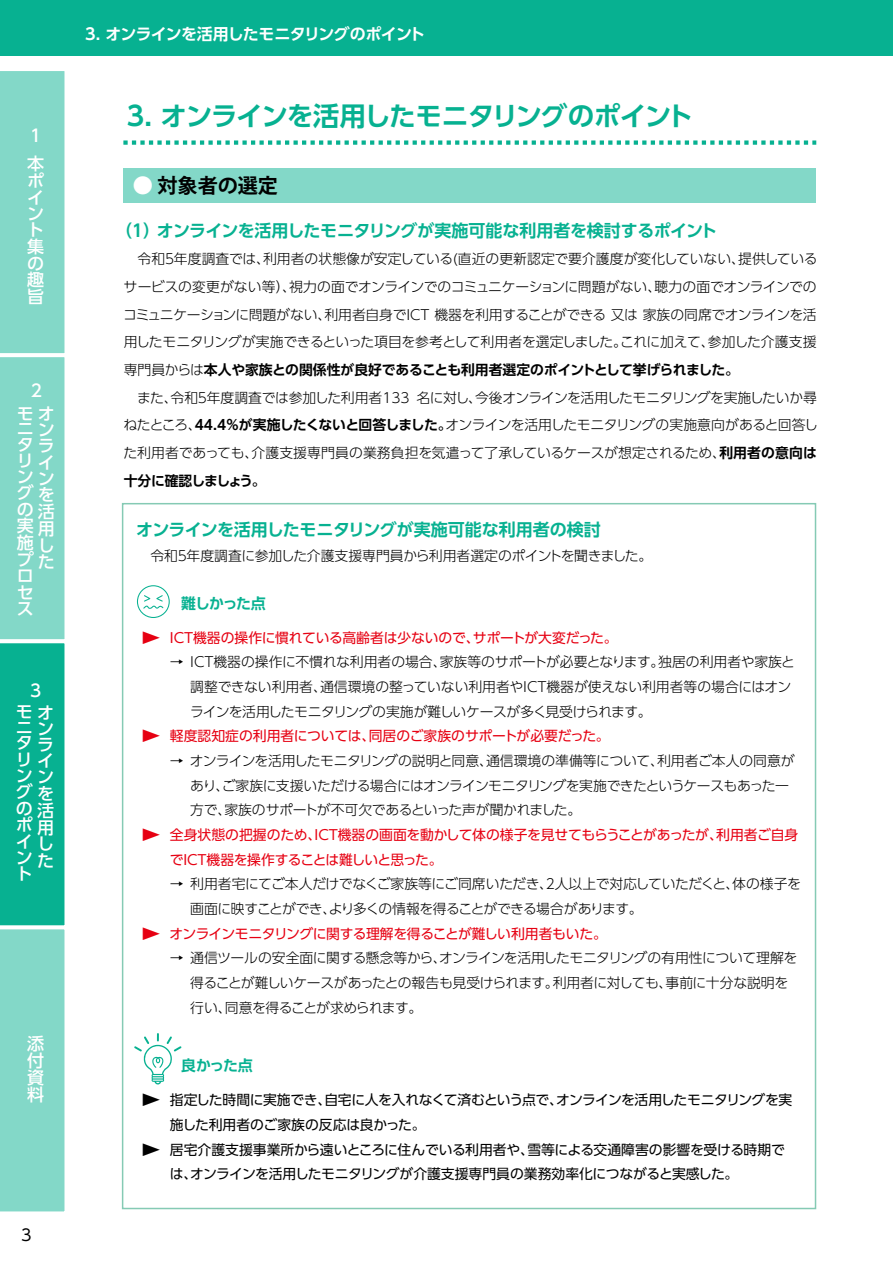
<style>
.page{position:relative;width:893px;height:1263px;background:#fff}
.page>*{position:absolute;margin:0;border:0;box-sizing:border-box;transform-origin:0 0}
.t1{font:700 26.55px "UD Shin Go Pro De";letter-spacing:-.045em;color:#07b191}
.t2{font:700 20.25px "Koz Go Pr 6 N";color:#000}
.t3{font:700 16.95px "UD Shin Go Pro De";letter-spacing:-.015em;color:#07b191}
.t4{font:500 16.95px/16.4px "UD Shin Go Pro";color:#fff;text-align:justify}
.t5{font:700 15.9px "UD Shin Go Pro De";letter-spacing:-.045em;color:#fff}
.t6{font:15.9px "UD Shin Go Pro";color:#000}
.t7{font:700 14.85px "UD Shin Go Pro De";letter-spacing:-.065em;color:#07b191}
.t8{font:300 13.8px/24.6px "UD Shin Go Pro";letter-spacing:-.02em;color:#000}
.t9{font:13.8px/24.6px "UD Shin Go Pro";letter-spacing:-.02em;color:#e60012;scale:2 1}
.t10{font:13.8px "UD Shin Go Pro";letter-spacing:-.025em;color:#000;scale:2 1}
.t11{font:13.8px "UD Shin Go Pro";letter-spacing:-.025em;color:#000}
.t12{font:700 13.8px "UD Shin Go Pro De";letter-spacing:-.015em;color:#000}
.t13{font:13.8px "UD Shin Go Pro";color:#e60012;scale:2 1}
.t14{font:700 13.8px "UD Shin Go Pro De";letter-spacing:-.065em;color:#000}
.s1{color:#fff}
.s2{font-family:"UD Shin Go Pro";font-weight:300}
.s3{font-family:"UD Shin Go Pro De";font-weight:700}
</style>
<div class="page">
<div style="left:0;top:0;width:893px;height:55px;background:#07b191"></div>
<svg style="left:0;top:71px;width:65px;height:1141px;background:#66cfbb"></svg>
<div style="left:123px;top:168px;width:692px;height:35px;background:#83d8c8"></div>
<svg style="left:123px;top:140px;width:693px;height:5px"></svg>
<svg style="left:134px;top:1033px;width:48px;height:51px"></svg>
<svg style="left:137px;top:585px;width:33px;height:33px"></svg>
<p class="t4" style="left:27px;top:121px;width:18px;line-height:28px">1本</p>
<p class="t4" style="left:27px;top:172px;width:18px">ポイント集の趣旨</p>
<p class="t4" style="left:17px;top:378px;width:38px;line-height:23.2px;text-align:center">2<br>モオ</p>
<p class="t4" style="left:17px;top:420px;width:39px;text-align:left">ニンタラリ<br>ンングをの<br>実施プ<br>ロ<br>セ<br>ス</p>
<p class="t4" style="left:38px;top:454px;width:17px">イ</p>
<p class="t4" style="left:38px;top:502px;width:18px;line-height:16.8px">活用した</p>
<p class="t4" style="left:30px;top:682px;width:13px">3</p>
<p class="t4" style="left:16px;top:704px;width:39px;text-align:left">モオニンタラリ<br>ンングをの<br>ポ<br>イ<br>ン<br>ト</p>
<p class="t4" style="left:37px;top:752px;width:17px">イ</p>
<p class="t4" style="left:37px;top:801px;width:18px;line-height:16.8px">活用した</p>
<p class="t4" style="left:27px;top:1034px;width:18px;line-height:17px">添付資料</p>
<p class="t6" style="left:21px;top:1222px;width:12px">3</p>
<p class="t5" style="left:85px;top:21px;width:341px">3. オンラインを活用したモニタリングのポイント</p>
<h1 class="t1" style="left:127px;top:95px;width:568px">3. オンラインを活用したモニタリングのポイント</h1>
<h2 class="t2" style="left:133px;top:174px;width:147px"><span class="s1">●</span> 対象者の選定</h2>
<p class="t3" style="left:115px;top:216px;width:603px">（１）オンラインを活用したモニタリングが実施可能な利用者を検討するポイント</p>
<p class="t8" style="left:123px;top:245px;width:696px;line-height:27.6px;text-align:justify">　令和５年度調査では、利用者の状態像が安定している(直近の更新認定で要介護度が変化していない、提供しているサービスの変更がない等）、視力の面でオンラインでのコミュニケーションに問題がない、聴力の面でオンラインでのコミュニケーションに問題がない、利用者自身でICT 機器を利用することができる 又は 家族の同席でオンラインを活用したモニタリングが実施できるといった項目を参考として利用者を選定しました。これに加えて、参加した介護支援</p>
<p class="t12" style="left:124px;top:358px;width:617px"><span class="s2">専門員からは</span>本人や家族との関係性が良好であることも利用者選定のポイントとして挙げられました。</p>
<p class="t8" style="left:123px;top:383px;width:696px;line-height:27.6px;text-align:justify">　また、令和５年度調査では参加した利用者133 名に対し、今後オンラインを活用したモニタリングを実施したいか尋ねたところ、<span class="s3">44.4%が実施したくないと回答しました。</span>オンラインを活用したモニタリングの実施意向があると回答した利用者であっても、介護支援専門員の業務負担を気遣って了承しているケースが想定されるため、<span class="s3">利用者の意向は</span></p>
<p class="t14" style="left:124px;top:469px;width:143px">十分に確認しましょう。</p>
<p class="t3" style="left:136px;top:515px;width:466px">オンラインを活用したモニタリングが実施可能な利用者の検討</p>
<p class="t8" style="left:137px;top:543px;width:517px">　令和５年度調査に参加した介護支援専門員から利用者選定のポイントを聞きました。</p>
<p class="t7" style="left:137px;top:591px;width:131px">　　　難しかった点</p>
<p class="t9" style="left:137px;top:625px;width:242px">▶ ＩＣＴ機器の操作に慣れている高齢者は少ないので、サポートが大変だった。</p>
<p class="t8" style="left:190px;top:649px;width:607px;text-indent:-20px">→ ＩＣＴ機器の操作に不慣れな利用者の場合、家族等のサポートが必要となります。独居の利用者や家族と調整できない利用者、通信環境の整っていない利用者やＩＣＴ機器が使えない利用者等の場合にはオンラインを活用したモニタリングの実施が難しいケースが多く見受けられます。</p>
<p class="t13" style="left:137px;top:725px;width:238px">▶ 軽度認知症の利用者については、同居のご家族のサポートが必要だった。</p>
<p class="t8" style="left:190px;top:748px;width:606px;text-indent:-20px">→ オンラインを活用したモニタリングの説明と同意、通信環境の準備等について、利用者ご本人の同意があり、ご家族に支援いただける場合にはオンラインモニタリングを実施できたというケースもあった一方で、家族のサポートが不可欠であるといった声が聞かれました。</p>
<p class="t9" style="left:170px;top:822px;width:316px;text-indent:-33px">▶ 全身状態の把握のため、ＩＣＴ機器の画面を動かして体の様子を見せてもらうことがあったが、利用者ご自身でＩＣＴ機器を操作することは難しいと思った。</p>
<p class="t8" style="left:190px;top:871px;width:612px;text-indent:-20px">→ 利用者宅にてご本人だけでなくご家族等にご同席いただき、２人以上で対応していただくと、体の様子を画面に映すことができ、より多くの情報を得ることができる場合があります。</p>
<p class="t9" style="left:137px;top:921px;width:237px">▶ オンラインモニタリングに関する理解を得ることが難しい利用者もいた。</p>
<p class="t8" style="left:190px;top:945px;width:608px;text-indent:-20px">→ 通信ツールの安全面に関する懸念等から、オンラインを活用したモニタリングの有用性について理解を得ることが難しいケースがあったとの報告も見受けられます。利用者に対しても、事前に十分な説明を行い、同意を得ることが求められます。</p>
<p class="t7" style="left:137px;top:1054px;width:118px">　　　良かった点</p>
<p class="t10" style="left:137px;top:1089px;width:329px">▶ 指定した時間に実施でき、自宅に人を入れなくて済むという点で、オンラインを活用したモニタリングを実</p>
<p class="t11" style="left:170px;top:1114px;width:257px">施した利用者のご家族の反応は良かった。</p>
<p class="t10" style="left:137px;top:1138px;width:326px">▶ 居宅介護支援事業所から遠いところに住んでいる利用者や、雪等による交通障害の影響を受ける時期で</p>
<p class="t11" style="left:170px;top:1163px;width:570px">は、オンラインを活用したモニタリングが介護支援専門員の業務効率化につながると実感した。</p>
</div>
